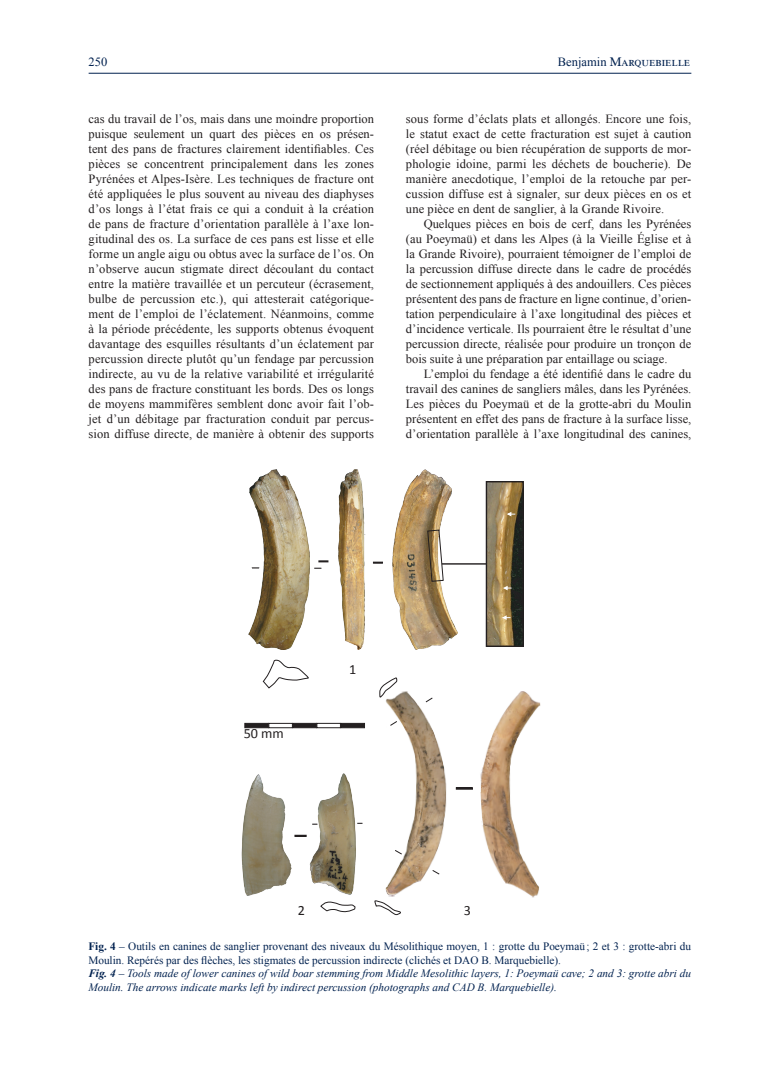
<style>
.page{position:relative;width:780px;height:1088px;background:#fff}
.page>*{position:absolute;margin:0;border:0;box-sizing:border-box;transform-origin:0 0}
.t1{font:14.12px "Calibri";color:#231f20}
.Sans_retrait_sans_le{font:12.5px/15px "Times New Roman";color:#231f20;text-align:justify}
.t2{font:12.5px "Times Ten Roman SC";color:#00214f}
.t3{font:12.5px "Times New Roman";color:#00214f}
.Figures{font:11.25px/13.8px "Times New Roman";color:#00214f}
.Figures-2{font:italic 11.25px/13.8px "Times New Roman";color:#00214f}
.s1{font-family:"Times New Roman"}
.s2{font-weight:700}
.s3{font-style:normal}
</style>
<div class="page">
<hr style="left:89px;top:73px;width:602px;height:1px;background:#00214f">
<img style="left:385px;top:691px;width:62px;height:206px">
<img style="left:248px;top:470px;width:61px;height:179px">
<img style="left:338px;top:469px;width:27px;height:180px">
<img style="left:392px;top:469px;width:65px;height:180px">
<img style="left:487px;top:483px;width:35px;height:162px">
<svg style="left:318px;top:560px;width:10px;height:2px"></svg>
<svg style="left:373px;top:562px;width:10px;height:2px"></svg>
<div style="left:485px;top:481px;width:39px;height:166px;border:1px solid #231f20"></div>
<svg style="left:427px;top:529px;width:17px;height:53px"></svg>
<hr style="left:442px;top:563px;width:44px;height:2px;background:#231f20">
<svg style="left:262px;top:659px;width:47px;height:30px"></svg>
<svg style="left:505px;top:511px;width:10px;height:7px"></svg>
<svg style="left:501px;top:585px;width:10px;height:6px"></svg>
<svg style="left:500px;top:614px;width:10px;height:7px"></svg>
<svg style="left:244px;top:723px;width:24px;height:5px"></svg>
<svg style="left:268px;top:723px;width:24px;height:5px"></svg>
<svg style="left:292px;top:723px;width:24px;height:5px"></svg>
<svg style="left:316px;top:723px;width:24px;height:5px"></svg>
<svg style="left:340px;top:723px;width:25px;height:5px"></svg>
<img style="left:241px;top:774px;width:50px;height:121px">
<img style="left:310px;top:774px;width:49px;height:121px">
<svg style="left:294px;top:835px;width:12px;height:2px"></svg>
<svg style="left:320px;top:901px;width:36px;height:11px"></svg>
<img style="left:480px;top:691px;width:61px;height:207px">
<div style="left:456px;top:787px;width:17px;height:3px;border:1px solid #231f20"></div>
<svg style="left:379px;top:677px;width:18px;height:21px"></svg>
<svg style="left:374px;top:900px;width:27px;height:15px"></svg>
<svg style="left:425px;top:697px;width:8px;height:6px"></svg>
<svg style="left:389px;top:720px;width:9px;height:6px"></svg>
<svg style="left:431px;top:869px;width:9px;height:6px"></svg>
<svg style="left:394px;top:849px;width:8px;height:6px"></svg>
<p class="t3" style="left:89px;top:53px;width:20px">250</p>
<p class="t2" style="left:558px;top:54px;width:134px"><span class="s1">Benjamin</span> Marquebielle</p>
<p class="Sans_retrait_sans_le" style="left:89px;top:111px;width:287px">cas du travail de l’os, mais dans une moindre proportion puisque seulement un quart des pièces en os présen&shy;tent des pans de fractures clairement identifiables. Ces pièces se concentrent principalement dans les zones Pyrénées et Alpes-Isère. Les techniques de fracture ont été appliquées le plus souvent au niveau des diaphyses d’os longs à l’état frais ce qui a conduit à la création de pans de fracture d’orientation parallèle à l’axe lon&shy;gitudinal des os. La surface de ces pans est lisse et elle forme un angle aigu ou obtus avec la surface de l’os. On n’observe aucun stigmate direct découlant du contact entre la matière travaillée et un percuteur (écrasement, bulbe de percussion etc.), qui attesterait catégorique&shy;ment de l’emploi de l’éclatement. Néanmoins, comme à la période précédente, les supports obtenus évoquent davantage des esquilles résultants d’un éclatement par percussion directe plutôt qu’un fendage par percussion indirecte, au vu de la relative variabilité et irrégularité des pans de fracture constituant les bords. Des os longs de moyens mammifères semblent donc avoir fait l’ob&shy;jet d’un débitage par fracturation conduit par percus&shy;sion diffuse directe, de manière à obtenir des supports</p>
<p class="Sans_retrait_sans_le" style="left:406px;top:111px;width:287px">sous forme d’éclats plats et allongés. Encore une fois, le statut exact de cette fracturation est sujet à caution (réel débitage ou bien récupération de supports de mor&shy;phologie idoine, parmi les déchets de boucherie). De manière anecdotique, l’emploi de la retouche par per&shy;cussion diffuse est à signaler, sur deux pièces en os et une pièce en dent de sanglier, à la Grande Rivoire.</p>
<p class="Sans_retrait_sans_le" style="left:406px;top:216px;width:287px;text-indent:18px">Quelques pièces en bois de cerf, dans les Pyrénées (au Poeymaü) et dans les Alpes (à la Vieille Église et à la Grande Rivoire), pourraient témoigner de l’emploi de la percussion diffuse directe dans le cadre de procédés de sectionnement appliqués à des andouillers. Ces pièces présentent des pans de fracture en ligne continue, d’orien&shy;tation perpendiculaire à l’axe longitudinal des pièces et d’incidence verticale. Ils pourraient être le résultat d’une percussion directe, réalisée pour produire un tronçon de bois suite à une préparation par entaillage ou sciage.</p>
<p class="Sans_retrait_sans_le" style="left:406px;top:366px;width:287px;text-indent:18px">L’emploi du fendage a été identifié dans le cadre du travail des canines de sangliers mâles, dans les Pyrénées.<br>Les pièces du Poeymaü et de la grotte-abri du Moulin présentent en effet des pans de fracture à la surface lisse, d’orientation parallèle à l’axe longitudinal des canines,</p>
<p class="t1" style="left:244px;top:724px;width:42px">50 mm</p>
<p class="t1" style="left:349px;top:660px;width:9px">1</p>
<p class="t1" style="left:298px;top:901px;width:9px">2</p>
<p class="t1" style="left:464px;top:901px;width:9px">3</p>
<p class="Figures" style="left:88px;top:939px;width:604px"><span class="s2">Fig. 4</span> – Outils en canines de sanglier provenant des niveaux du Mésolithique moyen, 1 : grotte du Poeymaü ; 2 et 3 : grotte-abri du<br>Moulin. Repérés par des flèches, les stigmates de percussion indirecte (clichés et DAO B. Marquebielle).</p>
<p class="Figures-2" style="left:88px;top:966px;width:604px"><span class="s2">Fig. 4</span> <span class="s3">–</span> Tools made of lower canines of wild boar stemming from Middle Mesolithic layers, 1: Poeymaü cave; 2 and 3: grotte abri du<br>Moulin. The arrows indicate marks left by indirect percussion (photographs and CAD B. Marquebielle).</p>
</div>
